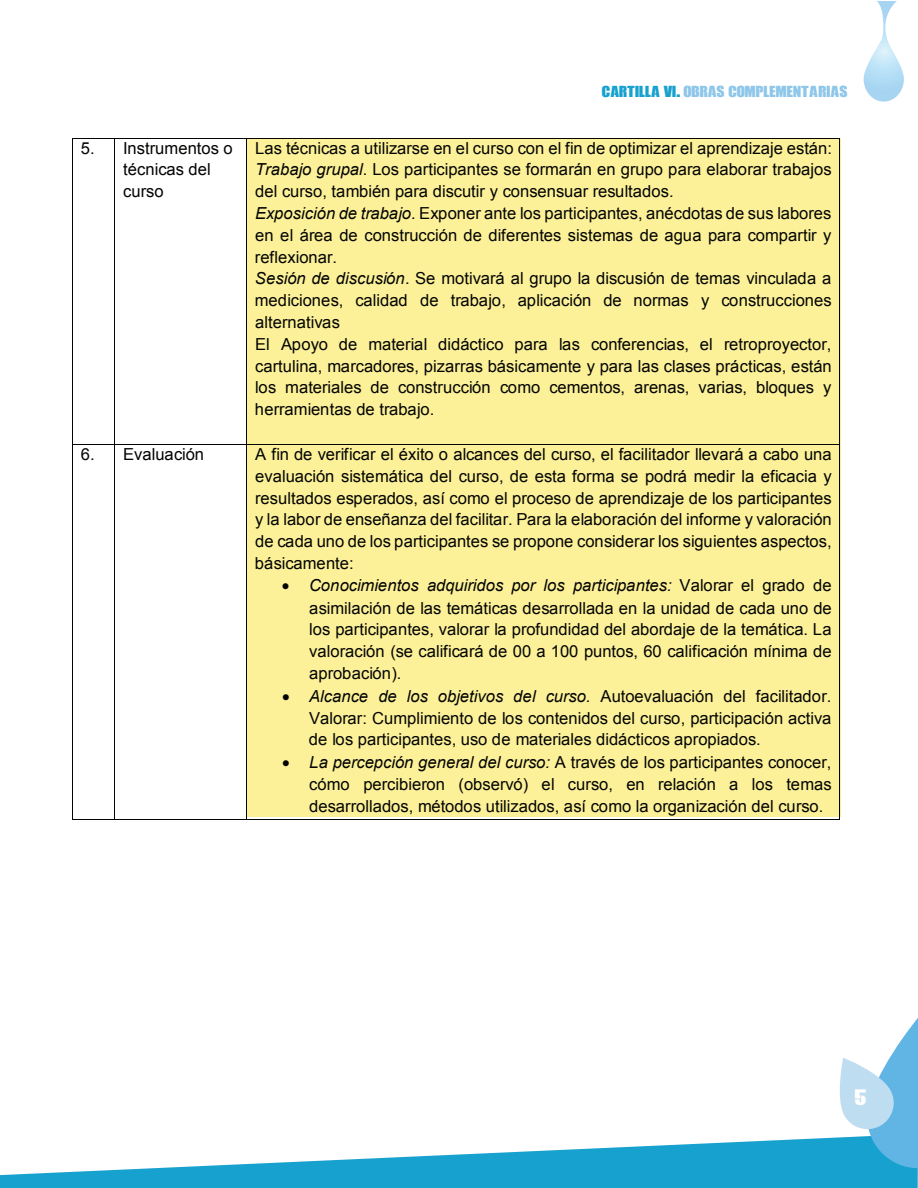
<style>
.page{position:relative;width:918px;height:1188px;background:#fff}
.page>*{position:absolute;margin:0;border:0;box-sizing:border-box;transform-origin:0 0}
.t1{font:21px "Call Of Ops Duty";color:#fff}
.t2{font:16.5px/21.8px "Arial";color:#040503;text-align:justify}
.t3{font:15px "Call Of Ops Duty";color:#8ec7e9}
.s1{color:#17a1ce}
.s2{font-style:italic}
</style>
<div class="page">
<svg style="left:0;top:1137px;width:918px;height:51px;fill:#17a1ce"></svg>
<svg style="left:835px;top:1018px;width:83px;height:150px"></svg>
<svg style="left:864px;top:1px;width:40px;height:101px"></svg>
<div style="left:247px;top:138px;width:593px;height:679px;background:#fcf198"></div>
<hr style="left:73px;top:138px;width:41px;height:1px;background:#040503">
<hr style="left:115px;top:138px;width:132px;height:1px;background:#040503">
<hr style="left:247px;top:138px;width:592px;height:1px;background:#040503">
<hr style="left:72px;top:138px;width:1px;height:306px;background:#040503">
<hr style="left:114px;top:138px;width:1px;height:306px;background:#040503">
<hr style="left:247px;top:138px;width:1px;height:306px;background:#040503">
<hr style="left:839px;top:138px;width:1px;height:306px;background:#040503">
<hr style="left:73px;top:444px;width:41px;height:1px;background:#040503">
<hr style="left:115px;top:444px;width:132px;height:1px;background:#040503">
<hr style="left:247px;top:444px;width:592px;height:1px;background:#040503">
<hr style="left:72px;top:444px;width:1px;height:375px;background:#040503">
<hr style="left:73px;top:819px;width:41px;height:1px;background:#040503">
<hr style="left:114px;top:444px;width:1px;height:375px;background:#040503">
<hr style="left:115px;top:819px;width:132px;height:1px;background:#040503">
<hr style="left:247px;top:444px;width:1px;height:375px;background:#040503">
<hr style="left:247px;top:819px;width:592px;height:1px;background:#040503">
<hr style="left:839px;top:444px;width:1px;height:375px;background:#040503">
<p class="t3" style="left:602px;top:86px;width:247px"><span class="s1">CARTILLA VI.</span> OBRAS COMPLEMENTARIAS</p>
<p class="t2" style="left:123px;top:137px;width:111px;text-align:left;text-indent:-42px">5. Instrumentos o técnicas del curso</p>
<p class="t2" style="left:255px;top:137px;width:579px;text-align:left">Las técnicas a utilizarse en el curso con el fin de optimizar el aprendizaje están:<br><span class="s2">Trabajo grupal</span>. Los participantes se formarán en grupo para elaborar trabajos del curso, también para discutir y consensuar resultados.<br><span class="s2">Exposición de trabajo.</span> Exponer ante los participantes, anécdotas de sus labores en el área de construcción de diferentes sistemas de agua para compartir y reflexionar.<br><span class="s2">Sesión de discusión</span>. Se motivará al grupo la discusión de temas vinculada a mediciones, calidad de trabajo, aplicación de normas y construcciones alternativas<br>El Apoyo de material didáctico para las conferencias, el retroproyector, cartulina, marcadores, pizarras básicamente y para las clases prácticas, están los materiales de construcción como cementos, arenas, varias, bloques y herramientas de trabajo.</p>
<p class="t2" style="left:81px;top:443px;width:125px">6. Evaluación</p>
<p class="t2" style="left:255px;top:443px;width:578px">A fin de verificar el éxito o alcances del curso, el facilitador llevará a cabo una evaluación sistemática del curso, de esta forma se podrá medir la eficacia y resultados esperados, así como el proceso de aprendizaje de los participantes y la labor de enseñanza del facilitar. Para la elaboración del informe y valoración de cada uno de los participantes se propone considerar los siguientes aspectos, básicamente:</p>
<p class="t2" style="left:309px;top:575px;width:524px;text-indent:-27px">• <span class="s2">Conocimientos adquiridos por los participantes:</span> Valorar el grado de asimilación de las temáticas desarrollada en la unidad de cada uno de los participantes, valorar la profundidad del abordaje de la temática. La valoración (se calificará de 00 a 100 puntos, 60 calificación mínima de aprobación).</p>
<p class="t2" style="left:309px;top:685px;width:524px;text-indent:-27px">• <span class="s2">Alcance de los objetivos del curso.</span> Autoevaluación del facilitador.<br>Valorar: Cumplimiento de los contenidos del curso, participación activa de los participantes, uso de materiales didácticos apropiados.</p>
<p class="t2" style="left:309px;top:752px;width:524px;text-indent:-27px">• <span class="s2">La percepción general del curso:</span> A través de los participantes conocer, cómo percibieron (observó) el curso, en relación a los temas desarrollados, métodos utilizados, así como la organización del curso.</p>
<p class="t1" style="left:855px;top:1089px;width:13px">5</p>
</div>
